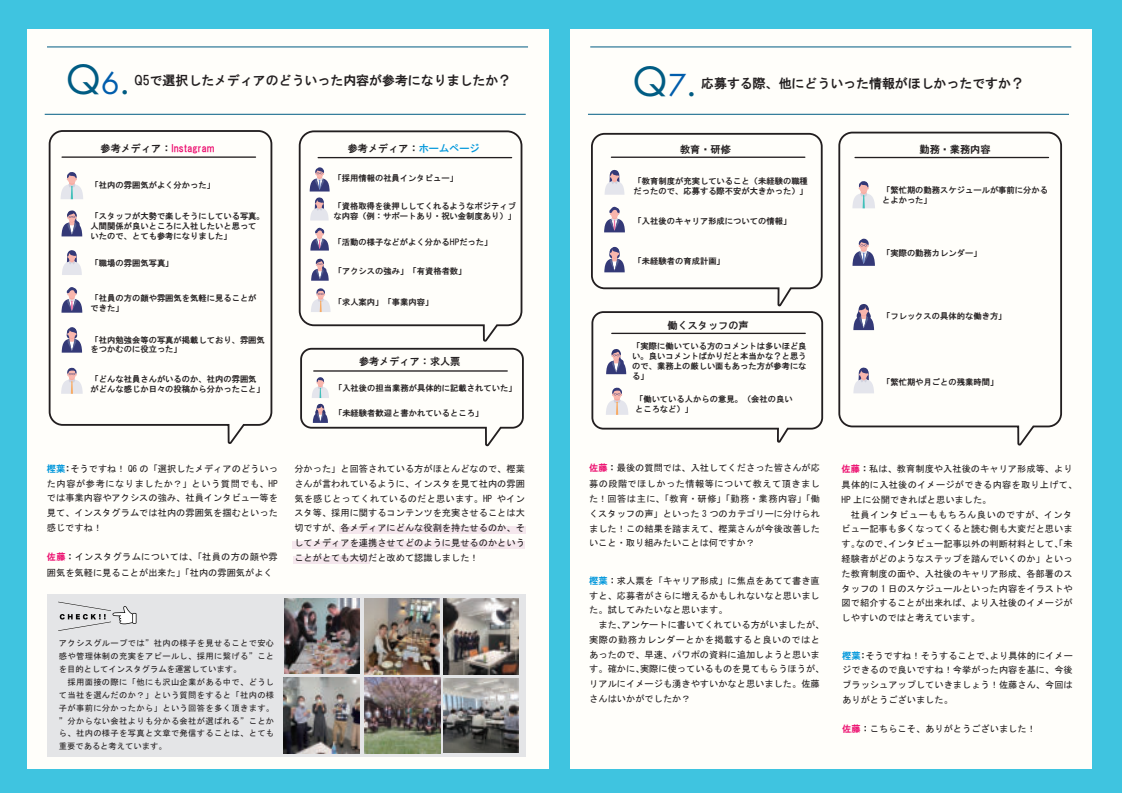
<style>
.page{position:relative;width:1122px;height:793px;background:#fff}
.page>*{position:absolute;margin:0;border:0;box-sizing:border-box;transform-origin:0 0}
.t1{font:44.25px "Futura PT";color:#005c83}
.t2{font:13px "HGS Gothic E";color:#231f20}
.t3{font:10.25px "HGS Gothic E";color:#231f20}
.t4{font:10.25px "HGS Gothic E";color:#ec0d6e}
.t5{font:9.25px/14.8px "MS Gothic";color:#231f20;text-align:justify}
.t6{font:9.25px/16.2px "MS Gothic";letter-spacing:.025em;color:#231f20}
.t7{font:9.25px/16.2px "MS Gothic";letter-spacing:.045em;color:#231f20}
.t8{font:8.25px/10px "HGS Gothic E";color:#231f20}
.t9{font:8.25px/13px "MS Gothic";letter-spacing:.04em;color:#231f20}
.s1{font-size:33.25px;color:#015dac}
.s2{color:#231f20}
.s3{color:#0097db}
.s4{font-family:"HGS Gothic E";color:#0097db}
.s5{font-family:"HGS Gothic E"}
.s6{font-family:"HG Gothic E";color:#ec0d6e}
.s7{font-family:"HG Gothic E"}
</style>
<div class="page">
<div style="left:0;top:0;width:1121px;height:792px;background:#3fc4e0"></div>
<div style="left:28px;top:29px;width:521px;height:739px;background:#fffefa"></div>
<div style="left:570px;top:29px;width:521px;height:739px;background:#fffefa"></div>
<div style="left:339px;top:526px;width:187px;height:8px;background:#f5e7ed"></div>
<div style="left:292px;top:541px;width:232px;height:8px;background:#f5e7ed"></div>
<div style="left:293px;top:556px;width:77px;height:8px;background:#f5e7ed"></div>
<svg style="left:48px;top:130px;width:225px;height:313px"></svg>
<svg style="left:298px;top:130px;width:225px;height:639px"></svg>
<svg style="left:591px;top:132px;width:232px;height:175px"></svg>
<svg style="left:590px;top:311px;width:234px;height:458px"></svg>
<div style="left:47px;top:594px;width:478px;height:162px;background:#e4e5e7"></div>
<img style="left:364px;top:677px;width:76px;height:76px">
<img style="left:444px;top:678px;width:75px;height:74px">
<img style="left:283px;top:677px;width:76px;height:76px">
<hr style="left:47px;top:46px;width:481px;height:1px;background:#005c83">
<hr style="left:45px;top:114px;width:480px;height:1px;background:#005c83">
<hr style="left:590px;top:46px;width:481px;height:1px;background:#005c83">
<hr style="left:588px;top:114px;width:480px;height:1px;background:#005c83">
<img style="left:364px;top:598px;width:75px;height:76px">
<img style="left:443px;top:598px;width:75px;height:76px">
<img style="left:284px;top:598px;width:76px;height:75px">
<svg style="left:58px;top:601px;width:78px;height:30px"></svg>
<hr style="left:318px;top:157px;width:193px;height:1px;background:#231f20">
<svg style="left:310px;top:167px;width:19px;height:24px"></svg>
<svg style="left:310px;top:197px;width:18px;height:23px"></svg>
<svg style="left:310px;top:227px;width:19px;height:23px"></svg>
<svg style="left:311px;top:258px;width:18px;height:23px"></svg>
<svg style="left:311px;top:288px;width:19px;height:24px"></svg>
<hr style="left:62px;top:156px;width:193px;height:2px;background:#231f20">
<svg style="left:61px;top:171px;width:22px;height:28px"></svg>
<svg style="left:62px;top:210px;width:20px;height:26px"></svg>
<svg style="left:62px;top:249px;width:20px;height:26px"></svg>
<svg style="left:62px;top:327px;width:20px;height:25px"></svg>
<svg style="left:61px;top:287px;width:21px;height:25px"></svg>
<svg style="left:61px;top:367px;width:22px;height:27px"></svg>
<hr style="left:314px;top:370px;width:193px;height:1px;background:#231f20">
<svg style="left:312px;top:377px;width:17px;height:46px"></svg>
<svg style="left:838px;top:131px;width:224px;height:314px"></svg>
<hr style="left:855px;top:157px;width:193px;height:1px;background:#231f20">
<hr style="left:611px;top:156px;width:193px;height:2px;background:#231f20">
<hr style="left:611px;top:333px;width:194px;height:1px;background:#231f20">
<svg style="left:604px;top:169px;width:20px;height:26px"></svg>
<svg style="left:604px;top:247px;width:20px;height:25px"></svg>
<svg style="left:604px;top:206px;width:21px;height:26px"></svg>
<svg style="left:606px;top:348px;width:20px;height:26px"></svg>
<svg style="left:605px;top:387px;width:23px;height:28px"></svg>
<svg style="left:852px;top:181px;width:23px;height:27px"></svg>
<svg style="left:852px;top:238px;width:22px;height:28px"></svg>
<svg style="left:853px;top:303px;width:21px;height:27px"></svg>
<svg style="left:853px;top:367px;width:21px;height:26px"></svg>
<h1 class="t1" style="left:66px;top:52px;width:66px">Q<span class="s1">6</span>.</h1>
<h2 class="t2" style="left:134px;top:74px;width:378px">Q5で選択したメディアのどういった内容が参考になりましたか？</h2>
<h1 class="t1" style="left:632px;top:55px;width:66px">Q<span class="s1">7</span>.</h1>
<h2 class="t2" style="left:701px;top:77px;width:324px">応募する際、他にどういった情報がほしかったですか？</h2>
<p class="t4" style="left:100px;top:144px;width:116px"><span class="s2">参考メディア：</span>Instagram</p>
<p class="t8" style="left:91px;top:180px;width:126px">「社内の雰囲気がよく分かった」</p>
<p class="t8" style="left:91px;top:211px;width:176px">「スタッフが大勢で楽しそうにしている写真。人間関係が良いところに入社したいと思っていたので、とても参考になりました」</p>
<p class="t8" style="left:91px;top:258px;width:84px">「職場の雰囲気写真」</p>
<p class="t8" style="left:91px;top:293px;width:167px">「社員の方の顔や雰囲気を気軽に見ることができた」</p>
<p class="t8" style="left:91px;top:334px;width:176px">「社内勉強会等の写真が掲載しており、雰囲気をつかむのに役立った」</p>
<p class="t8" style="left:91px;top:373px;width:176px">「どんな社員さんがいるのか、社内の雰囲気がどんな感じか日々の投稿から分かったこと」</p>
<p class="t3" style="left:348px;top:143px;width:133px">参考メディア：<span class="s3">ホームページ</span></p>
<p class="t8" style="left:333px;top:173px;width:126px">「採用情報の社員インタビュー」</p>
<p class="t8" style="left:333px;top:201px;width:184px">「資格取得を後押ししてくれるようなポジティブな内容（例：サポートあり・祝い金制度あり）」</p>
<p class="t8" style="left:333px;top:237px;width:160px">「活動の様子などがよく分かるHPだった」</p>
<p class="t8" style="left:334px;top:266px;width:134px">「アクシスの強み」「有資格者数」</p>
<p class="t8" style="left:334px;top:297px;width:101px">「求人案内」「事業内容」</p>
<p class="t3" style="left:359px;top:356px;width:103px">参考メディア：求人票</p>
<p class="t8" style="left:334px;top:383px;width:184px">「入社後の担当業務が具体的に記載されていた」</p>
<p class="t8" style="left:334px;top:407px;width:151px">「未経験者歓迎と書かれているところ」</p>
<p class="t3" style="left:680px;top:144px;width:52px">教育・研修</p>
<p class="t3" style="left:919px;top:144px;width:72px">勤務・業務内容</p>
<p class="t8" style="left:633px;top:176px;width:176px">「教育制度が充実していること（未経験の職種だったので、応募する際不安が大きかった）」</p>
<p class="t8" style="left:633px;top:216px;width:159px">「入社後のキャリア形成についての情報」</p>
<p class="t8" style="left:633px;top:256px;width:93px">「未経験者の育成計画」</p>
<p class="t3" style="left:667px;top:320px;width:83px">働くスタッフの声</p>
<p class="t8" style="left:632px;top:340px;width:176px;text-align:justify">「実際に働いている方のコメントは多いほど良い。良いコメントばかりだと本当かな？と思うので、業務上の厳しい面もあった方が参考になる」</p>
<p class="t8" style="left:635px;top:394px;width:159px">「働いている人からの意見。（会社の良いところなど）」</p>
<p class="t8" style="left:882px;top:185px;width:167px">「繁忙期の勤務スケジュールが事前に分かるとよかった」</p>
<p class="t8" style="left:882px;top:248px;width:101px">「実際の勤務カレンダー」</p>
<p class="t8" style="left:882px;top:311px;width:126px">「フレックスの具体的な働き方」</p>
<p class="t8" style="left:882px;top:377px;width:118px">「繁忙期や月ごとの残業時間」</p>
<p class="t5" style="left:47px;top:461px;width:232px"><span class="s4">樫葉</span><span class="s5">：</span>そうですね！ Q6 の「選択したメディアのどういった内容が参考になりましたか？」という質問でも、HPでは事業内容やアクシスの強み、社員インタビュー等を見て、インスタグラムでは社内の雰囲気を掴むといった感じですね！</p>
<p class="t5" style="left:47px;top:549px;width:232px;line-height:16.2px"><span class="s6">佐藤</span><span class="s7">：</span>インスタグラムについては、「社員の方の顔や雰囲気を気軽に見ることが出来た」「社内の雰囲気がよく</p>
<p class="t9" style="left:59px;top:636px;width:217px">アクシスグループでは”社内の様子を見せることで安心感や管理体制の充実をアピールし、採用に繋げる”ことを目的としてインスタグラムを運営しています。<br>　採用面接の際に「他にも沢山企業がある中で、どうして当社を選んだのか？」という質問をすると「社内の様子が事前に分かったから」という回答を多く頂きます。”分からない会社よりも分かる会社が選ばれる”ことから、社内の様子を写真と文章で発信することは、とても重要であると考えています。</p>
<p class="t5" style="left:294px;top:461px;width:232px">分かった」と回答されている方がほとんどなので、樫葉さんが言われているように、インスタを見て社内の雰囲気を感じとってくれているのだと思います。HP やインスタ等、採用に関するコンテンツを充実させることは大切ですが、各メディアにどんな役割を持たせるのか、そしてメディアを連携させてどのように見せるのかということがとても大切だと改めて認識しました！</p>
<p class="t7" style="left:589px;top:459px;width:232px"><span class="s6">佐藤</span><span class="s7">：</span>最後の質問では、入社してくださった皆さんが応募の段階でほしかった情報等について教えて頂きまし</p>
<p class="t5" style="left:589px;top:491px;width:232px">た！回答は主に、「教育・研修」「勤務・業務内容」「働くスタッフの声」といった 3 つのカテゴリーに分けられました！この結果を踏まえて、樫葉さんが今後改善したいこと・取り組みたいことは何ですか？</p>
<p class="t5" style="left:589px;top:573px;width:237px;text-align:left"><span class="s4">樫葉</span><span class="s5">：</span>求人票を「キャリア形成」に焦点をあてて書き直すと、応募者がさらに増えるかもしれないなと思いました。試してみたいなと思います。<br>　また、アンケートに書いてくれている方がいましたが、実際の勤務カレンダーとかを掲載すると良いのではとあったので、早速、パワポの資料に追加しようと思います。確かに、実際に使っているものを見てもらうほうが、リアルにイメージも湧きやすいかなと思いました。佐藤さんはいかがでしたか？</p>
<p class="t6" style="left:841px;top:460px;width:237px"><span class="s6">佐藤</span><span class="s7">：</span>私は、教育制度や入社後のキャリア形成等、より具体的に入社後のイメージができる内容を取り上げて、</p>
<p class="t5" style="left:841px;top:492px;width:232px;text-align:left">HP 上に公開できればと思いました。<br>　社員インタビューももちろん良いのですが、インタビュー記事も多くなってくると読む側も大変だと思います。なので、インタビュー記事以外の判断材料として、「未経験者がどのようなステップを踏んでいくのか」といった教育制度の面や、入社後のキャリア形成、各部署のスタッフの 1 日のスケジュールといった内容をイラストや図で紹介することが出来れば、より入社後のイメージがしやすいのではと考えています。</p>
<p class="t5" style="left:842px;top:647px;width:232px"><span class="s4">樫葉</span><span class="s5">：</span>そうですね！そうすることで、より具体的にイメージできるので良いですね！今挙がった内容を基に、今後ブラッシュアップしていきましょう！佐藤さん、今回はありがとうございました。</p>
<p class="t5" style="left:842px;top:721px;width:195px"><span class="s6">佐藤</span><span class="s7">：</span>こちらこそ、ありがとうございました！</p>
</div>
